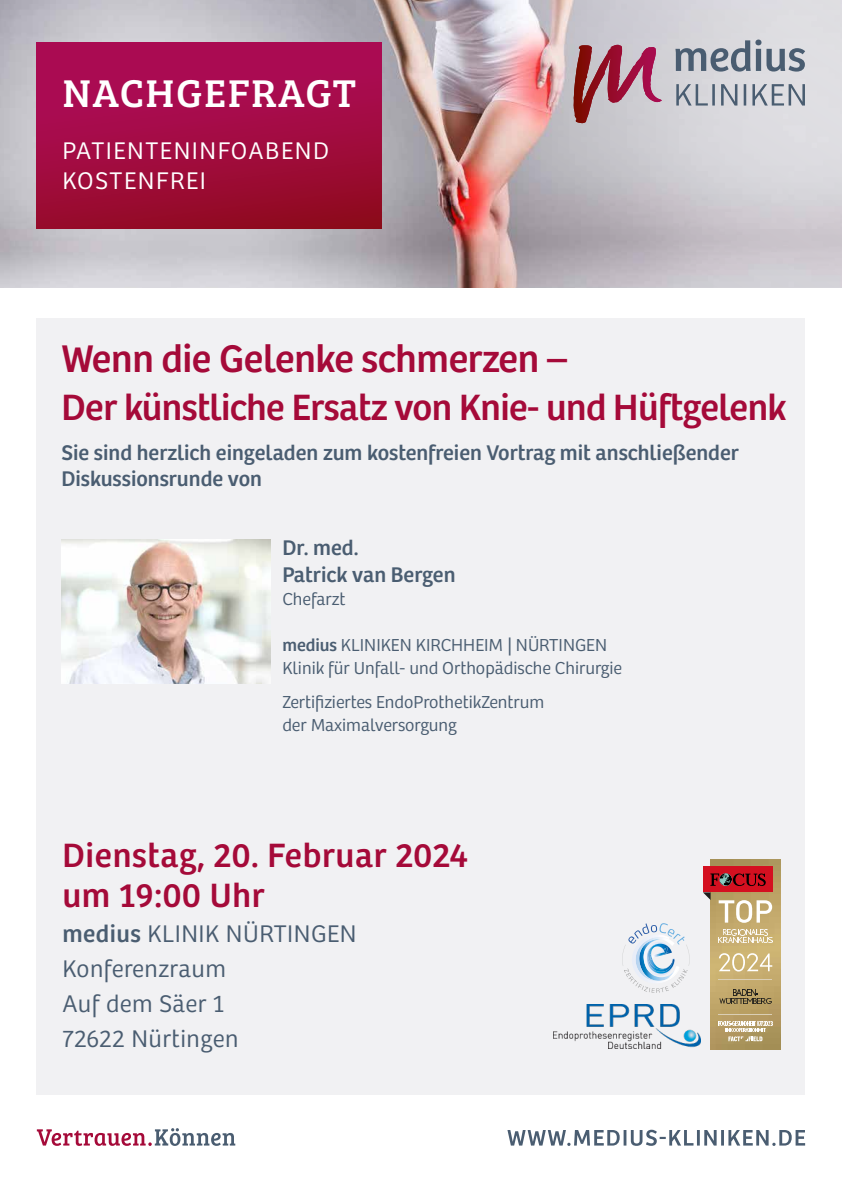
<style>
.page{position:relative;width:842px;height:1191px;background:#fff}
.page>*{position:absolute;margin:0;border:0;box-sizing:border-box;transform-origin:0 0}
.t1{font:40px "Bree";letter-spacing:-.01em;color:#a50a39}
.t2{font:40px "Bree Serif";letter-spacing:.04em;color:#fff}
.t3{font:38px "Bree";letter-spacing:-.015em;color:#a50a39}
.t4{font:35px/40px "Bree";letter-spacing:.02em;color:#a50a39}
.t5{font:300 25px/35px "Bree";letter-spacing:.02em;color:#4a5d71}
.t6{font:300 25px/30px "Bree";letter-spacing:.06em;color:#fff}
.t7{font:22px/26.4px "Bree";color:#4a5d71}
.t8{font:300 18px/23px "Bree";color:#4a5d71}
.s1{font-weight:400}
.s2{font-family:"Univers LT";font-weight:400}
</style>
<div class="page">
<svg style="left:0;top:0;width:842px;height:466px"></svg>
<div style="left:37px;top:317px;width:768px;height:777px;background:#f1f1f3"></div>
<svg style="left:37px;top:1128px;width:198px;height:17px"></svg>
<svg style="left:507px;top:1129px;width:298px;height:16px"></svg>
<svg style="left:622px;top:923px;width:68px;height:70px"></svg>
<img style="left:651px;top:952px;width:14px;height:6px">
<img style="left:553px;top:1004px;width:148px;height:44px">
<img style="left:710px;top:859px;width:70px;height:190px">
<svg style="left:703px;top:892px;width:8px;height:8px"></svg>
<hr style="left:718px;top:979px;width:54px;height:1px;background:#daceb5">
<hr style="left:718px;top:1013px;width:54px;height:1px;background:#daceb5">
<svg style="left:719px;top:900px;width:53px;height:22px"></svg>
<div style="left:703px;top:866px;width:69px;height:26px;background:#d41020"></div>
<svg style="left:710px;top:873px;width:56px;height:13px"></svg>
<svg style="left:719px;top:953px;width:53px;height:18px"></svg>
<svg style="left:719px;top:1021px;width:53px;height:20px"></svg>
<svg style="left:719px;top:990px;width:52px;height:13px"></svg>
<svg style="left:719px;top:929px;width:53px;height:14px"></svg>
<img style="left:62px;top:540px;width:208px;height:143px">
<div style="left:37px;top:43px;width:345px;height:186px;background:linear-gradient(to bottom,#af0c5c,#950b27)"></div>
<svg style="left:574px;top:45px;width:40px;height:78px"></svg>
<svg style="left:675px;top:40px;width:130px;height:32px"></svg>
<svg style="left:676px;top:84px;width:129px;height:22px"></svg>
<h1 class="t2" style="left:62px;top:63px;width:295px">NACHGEFRAGT</h1>
<h3 class="t6" style="left:62px;top:136px;width:268px">PATIENTENINFOABEND<br>KOSTENFREI</h3>
<h1 class="t1" style="left:61px;top:334px;width:507px">Wenn die Gelenke schmerzen –</h1>
<h2 class="t3" style="left:61px;top:384px;width:727px">Der künstliche Ersatz von Knie- und Hüftgelenk</h2>
<p class="t7" style="left:61px;top:439px;width:679px">Sie sind herzlich eingeladen zum kostenfreien Vortrag mit anschließender<br>Diskussionsrunde von</p>
<p class="t7" style="left:282px;top:534px;width:175px;line-height:27px">Dr. med.<br>Patrick van Bergen</p>
<p class="t8" style="left:282px;top:588px;width:64px">Chefarzt</p>
<p class="t8" style="left:282px;top:634px;width:341px"><span class="s1">medius</span> KLINIKEN KIRCHHEIM <span class="s2">|</span> NÜRTINGEN<br>Klinik für Unfall- und Orthopädische Chirurgie</p>
<p class="t8" style="left:282px;top:691px;width:263px">Zertifiziertes EndoProthetikZentrum der Maximalversorgung</p>
<h3 class="t4" style="left:62px;top:835px;width:407px">Dienstag, 20. Februar 2024 um 19:00 Uhr</h3>
<h3 class="t5" style="left:62px;top:916px;width:296px"><span class="s1">medius</span> KLINIK NÜRTINGEN<br>Konferenzraum<br>Auf dem Säer 1<br>72622 Nürtingen</h3>
</div>
